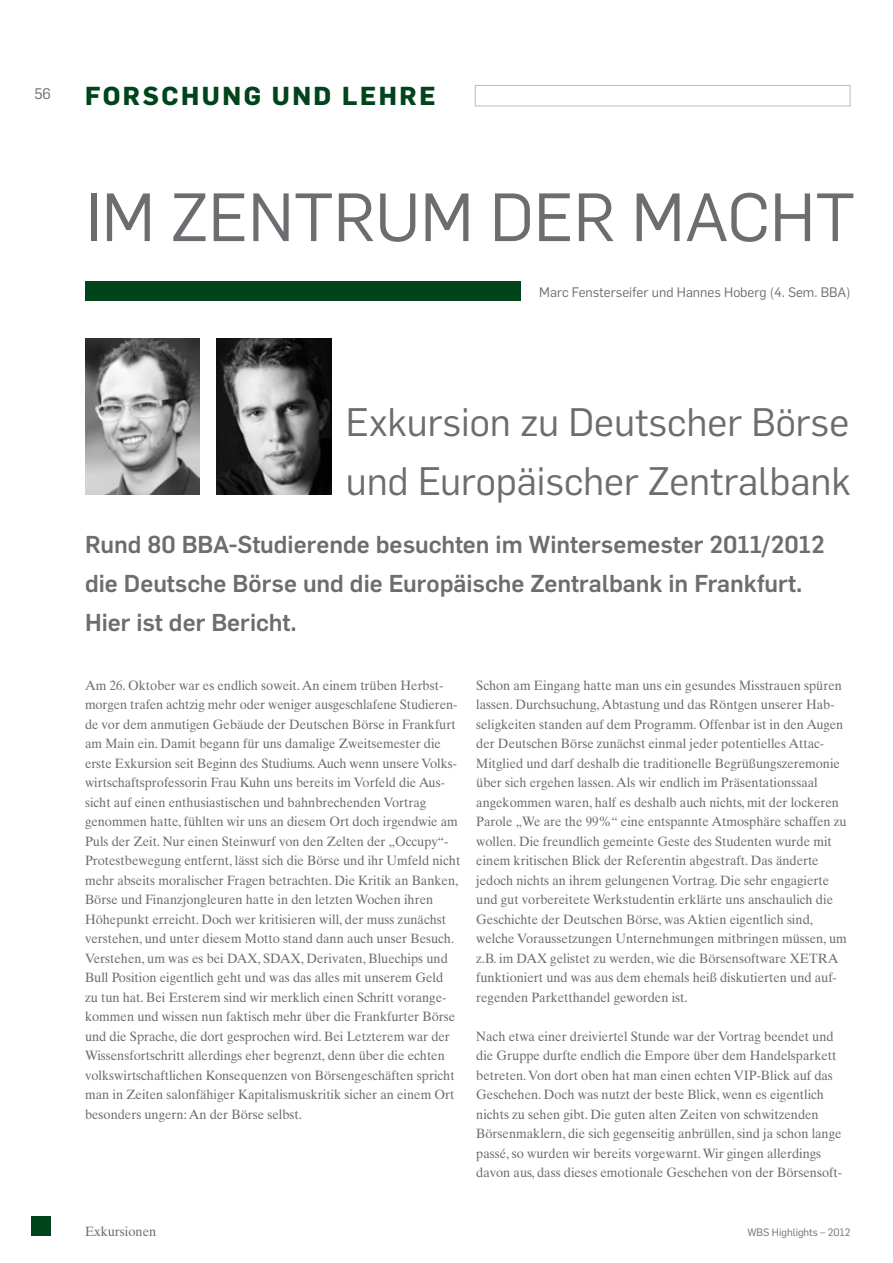
<style>
.page{position:relative;width:893px;height:1263px;background:#fff}
.page>*{position:absolute;margin:0;border:0;box-sizing:border-box;transform-origin:0 0}
.t1{font:66.75px "Flama";color:#6c6d70}
.t2{font:39px/58.5px "Flama";color:#6c6d70}
.t3{font:700 25.5px "Flama";letter-spacing:.1em;color:#00441b}
.t4{font:500 24px/39px "Flama";color:#6c6d70}
.t5{font:15px "Flama";color:#6c6d70}
.t6{font:13.5px/19.5px "Times Ten LT";color:#6c6d70;scale:.95 1}
.t7{font:13.5px "Flama";color:#6c6d70}
.t8{font:10.5px "Flama";color:#6c6d70}
</style>
<div class="page">
<div style="left:475px;top:85px;width:375px;height:21px;border:1px solid #bcbdc0"></div>
<div style="left:31px;top:1216px;width:20px;height:20px;background:#00441b"></div>
<img style="left:85px;top:339px;width:115px;height:156px">
<img style="left:217px;top:339px;width:115px;height:156px">
<div style="left:85px;top:281px;width:436px;height:20px;background:#00441b"></div>
<p class="t5" style="left:34px;top:89px;width:18px">56</p>
<h3 class="t3" style="left:85px;top:81px;width:352px">FORSCHUNG UND LEHRE</h3>
<h1 class="t1" style="left:86px;top:194px;width:771px">IM ZENTRUM DER MACHT</h1>
<p class="t7" style="left:539px;top:287px;width:313px">Marc Fensterseifer und Hannes Hoberg (4. Sem. BBA)</p>
<h2 class="t2" style="left:346px;top:397px;width:507px">Exkursion zu Deutscher Börse und Europäischer Zentralbank</h2>
<h3 class="t4" style="left:85px;top:527px;width:741px">Rund 80 BBA-Studierende besuchten im Wintersemester 2011/2012 die Deutsche Börse und die Europäische Zentralbank in Frankfurt.<br>Hier ist der Bericht.</h3>
<p class="t6" style="left:85px;top:677px;width:396px">Am 26. Oktober war es endlich soweit. An einem trüben Herbst - mor gen trafen achtzig mehr oder weniger ausgeschlafene Studie ren - de vor dem anmutigen Gebäude der Deutschen Börse in Frank furt am Main ein. Damit begann für uns damalige Zweitsemester die erste Exkursion seit Beginn des Studiums. Auch wenn unsere Volks&shy;wirtschaftsprofessorin Frau Kuhn uns bereits im Vorfeld die Aus - sicht auf einen enthusiastischen und bahnbrechenden Vortrag genommen hatte, fühlten wir uns an diesem Ort doch irgendwie am Puls der Zeit. Nur einen Steinwurf von den Zelten der „Occupy“- Protestbewegung entfernt, lässt sich die Börse und ihr Umfeld nicht mehr abseits moralischer Fragen betrachten. Die Kritik an Banken, Börse und Finanzjongleuren hatte in den letzten Wochen ihren Höhepunkt erreicht. Doch wer kritisieren will, der muss zunächst verstehen, und unter diesem Motto stand dann auch unser Besuch.<br>Verstehen, um was es bei DAX, SDAX, Derivaten, Bluechips und Bull Position eigentlich geht und was das alles mit unserem Geld<br>zu tun hat. Bei Ersterem sind wir merklich einen Schritt vorange - kom men und wissen nun faktisch mehr über die Frankfurter Börse und die Sprache, die dort gesprochen wird. Bei Letzterem war der Wissensfortschritt allerdings eher begrenzt, denn über die echten volkswirtschaftlichen Konsequenzen von Börsengeschäften spricht man in Zeiten salonfähiger Kapitalismuskritik sicher an einem Ort besonders ungern: An der Börse selbst.</p>
<p class="t6" style="left:476px;top:677px;width:392px">Schon am Eingang hatte man uns ein gesundes Misstrauen spüren lassen. Durchsuchung, Abtastung und das Röntgen unserer Hab - seligkeiten standen auf dem Programm. Offenbar ist in den Augen der Deutschen Börse zunächst einmal jeder potentielles Attac-Mitglied und darf deshalb die traditionelle Begrüßungszeremonie über sich ergehen lassen. Als wir endlich im Präsentationssaal angekommen waren, half es deshalb auch nichts, mit der lockeren Parole „We are the 99%“ eine entspannte Atmosphäre schaffen zu wollen. Die freundlich gemeinte Geste des Studenten wurde mit einem kritischen Blick der Referentin abgestraft. Das änderte jedoch nichts an ihrem gelungenen Vortrag. Die sehr engagierte und gut vorbereitete Werkstudentin erklärte uns anschaulich die Geschichte der Deutschen Börse, was Aktien eigentlich sind, welche Voraussetzungen Unternehmungen mitbringen müssen, um z.B. im DAX gelistet zu werden, wie die Börsensoftware XETRA funktioniert und was aus dem ehemals heiß diskutierten und auf - regenden Parketthandel geworden ist.</p>
<p class="t6" style="left:476px;top:1027px;width:386px">Nach etwa einer dreiviertel Stunde war der Vortrag beendet und die Gruppe durfte endlich die Empore über dem Handelsparkett betreten. Von dort oben hat man einen echten VIP-Blick auf das Geschehen. Doch was nutzt der beste Blick, wenn es eigentlich nichts zu sehen gibt. Die guten alten Zeiten von schwitzenden Börsenmaklern, die sich gegenseitig anbrüllen, sind ja schon lange passé, so wurden wir bereits vorgewarnt. Wir gingen allerdings davon aus, dass dieses emotionale Geschehen von der Börsensoft -</p>
<p class="t6" style="left:85px;top:1223px;width:76px">Exkursionen</p>
<p class="t8" style="left:747px;top:1228px;width:104px">WBS Highlights – 2012</p>
</div>
